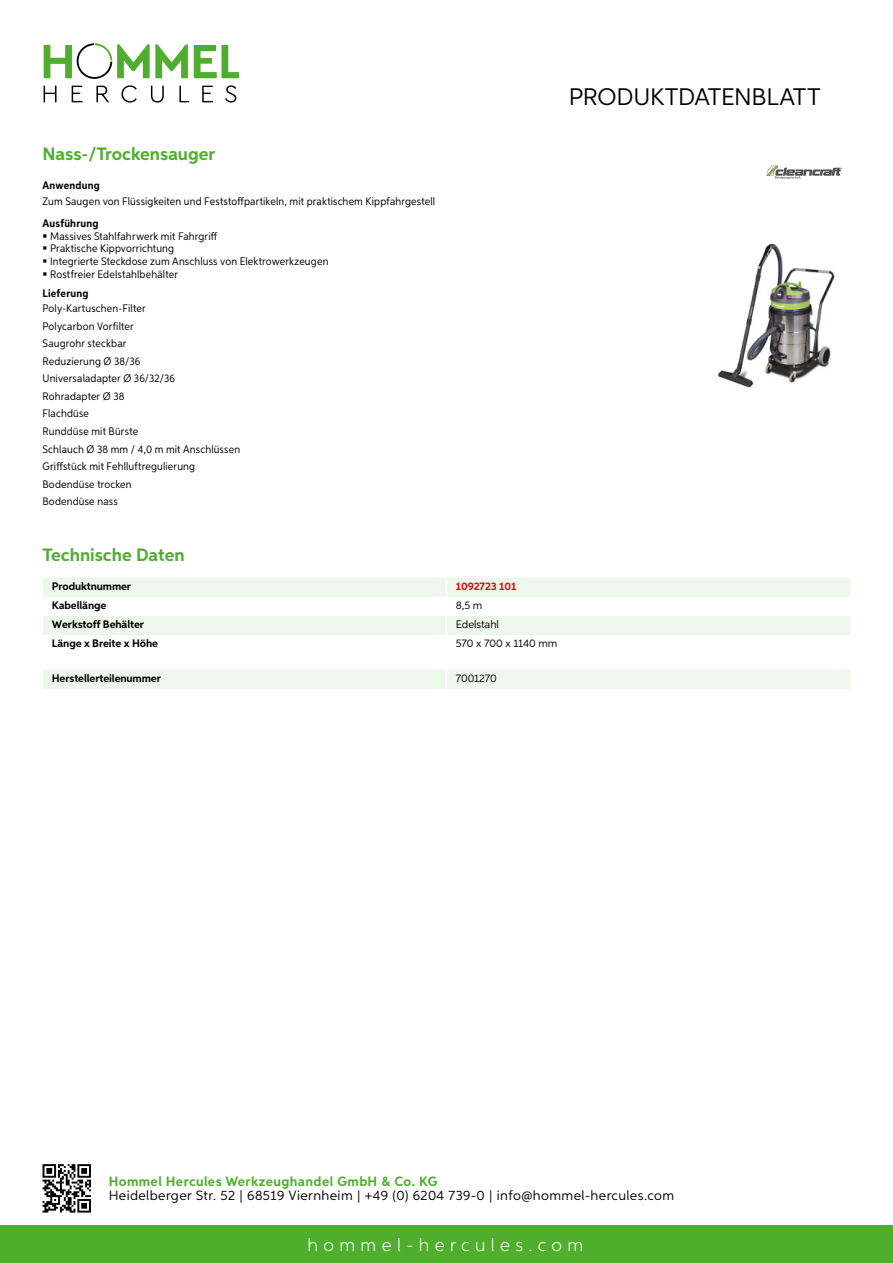
<style>
.page{position:relative;width:893px;height:1263px;background:#fff}
.page>*{position:absolute;margin:0;border:0;box-sizing:border-box;transform-origin:0 0}
.t1{font:24px "Aspira";letter-spacing:-.01em;color:#000}
.t2{font:700 18px "Aspira";color:#50ae2f}
.t3{font:300 18px "Aspira";letter-spacing:.3em;color:#fff}
.t4{font:13.5px "Aspira";letter-spacing:.03em;color:#000}
.t5{font:700 13.5px "Aspira";letter-spacing:.03em;color:#50ae2f}
.t6{font:10.95px/17.5px "Aspira Nar";letter-spacing:.015em;color:#000}
.t7{font:700 10.95px "Aspira";letter-spacing:-.01em;color:#000}
.t8{font:10.95px "Aspira";letter-spacing:-.01em;color:#000}
.t9{font:700 10.95px "Aspira Nar";letter-spacing:.02em;color:#000}
.t10{font:700 10.95px "Aspira";letter-spacing:-.01em;color:#cd1013}
</style>
<div class="page">
<div style="left:0;top:1226px;width:893px;height:37px;background:#50ae2f"></div>
<svg style="left:43px;top:1164px;width:48px;height:48px"></svg>
<svg style="left:194px;top:45px;width:45px;height:33px"></svg>
<svg style="left:44px;top:43px;width:144px;height:36px"></svg>
<svg style="left:44px;top:86px;width:13px;height:16px"></svg>
<svg style="left:72px;top:86px;width:10px;height:16px"></svg>
<svg style="left:96px;top:86px;width:13px;height:16px"></svg>
<svg style="left:121px;top:85px;width:16px;height:18px"></svg>
<svg style="left:151px;top:86px;width:13px;height:17px"></svg>
<svg style="left:179px;top:86px;width:10px;height:16px"></svg>
<svg style="left:202px;top:86px;width:11px;height:16px"></svg>
<svg style="left:225px;top:85px;width:11px;height:18px"></svg>
<div style="left:43px;top:578px;width:807px;height:19px;background:#eef7eb"></div>
<div style="left:43px;top:616px;width:807px;height:19px;background:#eef7eb"></div>
<hr style="left:445px;top:578px;width:3px;height:19px;background:#fff">
<hr style="left:445px;top:616px;width:3px;height:19px;background:#fff">
<div style="left:43px;top:670px;width:807px;height:19px;background:#eef7eb"></div>
<hr style="left:445px;top:670px;width:3px;height:19px;background:#fff">
<img style="left:718px;top:243px;width:117px;height:145px">
<svg style="left:766px;top:166px;width:76px;height:13px"></svg>
<h2 class="t2" style="left:43px;top:142px;width:174px">Nass-/Trockensauger</h2>
<p class="t9" style="left:43px;top:179px;width:59px">Anwendung</p>
<p class="t6" style="left:43px;top:192px;width:394px">Zum Saugen von Flüssigkeiten und Feststoffpartikeln, mit praktischem Kippfahrgestell</p>
<p class="t9" style="left:43px;top:216px;width:58px">Ausführung</p>
<p class="t6" style="left:50px;top:229px;width:280px;line-height:12.8px">Massives Stahlfahrwerk mit Fahrgriff<br>Praktische Kippvorrichtung<br>Integrierte Steckdose zum Anschluss von Elektrowerkzeugen Rostfreier Edelstahlbehälter</p>
<p class="t9" style="left:43px;top:287px;width:47px">Lieferung</p>
<p class="t6" style="left:43px;top:300px;width:199px">Poly-Kartuschen-Filter<br>Polycarbon Vorfilter<br>Saugrohr steckbar<br>Reduzierung Ø 38/36<br>Universaladapter Ø 36/32/36<br>Rohradapter Ø 38<br>Flachdüse<br>Runddüse mit Bürste<br>Schlauch Ø 38 mm / 4,0 m mit Anschlüssen<br>Griffstück mit Fehlluftregulierung<br>Bodendüse trocken<br>Bodendüse nass</p>
<h1 class="t1" style="left:569px;top:82px;width:253px">Produktdatenblatt</h1>
<h2 class="t2" style="left:43px;top:543px;width:144px">Technische Daten</h2>
<p class="t7" style="left:52px;top:579px;width:81px">Produktnummer</p>
<p class="t10" style="left:456px;top:579px;width:62px">1092723 101</p>
<p class="t7" style="left:52px;top:598px;width:56px">Kabellänge</p>
<p class="t8" style="left:456px;top:598px;width:28px">8,5 m</p>
<p class="t7" style="left:52px;top:617px;width:94px">Werkstoff Behälter</p>
<p class="t8" style="left:456px;top:617px;width:45px">Edelstahl</p>
<p class="t7" style="left:52px;top:636px;width:108px">Länge x Breite x Höhe</p>
<p class="t8" style="left:456px;top:637px;width:103px">570 x 700 x 1140 mm</p>
<p class="t7" style="left:52px;top:671px;width:111px">Herstellerteilenummer</p>
<p class="t8" style="left:456px;top:671px;width:43px">7001270</p>
<p class="t5" style="left:109px;top:1172px;width:330px">Hommel Hercules Werkzeughandel GmbH &amp; Co. KG</p>
<p class="t4" style="left:109px;top:1187px;width:567px">Heidelberger Str. 52 | 68519 Viernheim | +49 (0) 6204 739-0 | info@hommel-hercules.com</p>
<h2 class="t3" style="left:307px;top:1234px;width:277px">hommel-hercules.com</h2>
</div>
